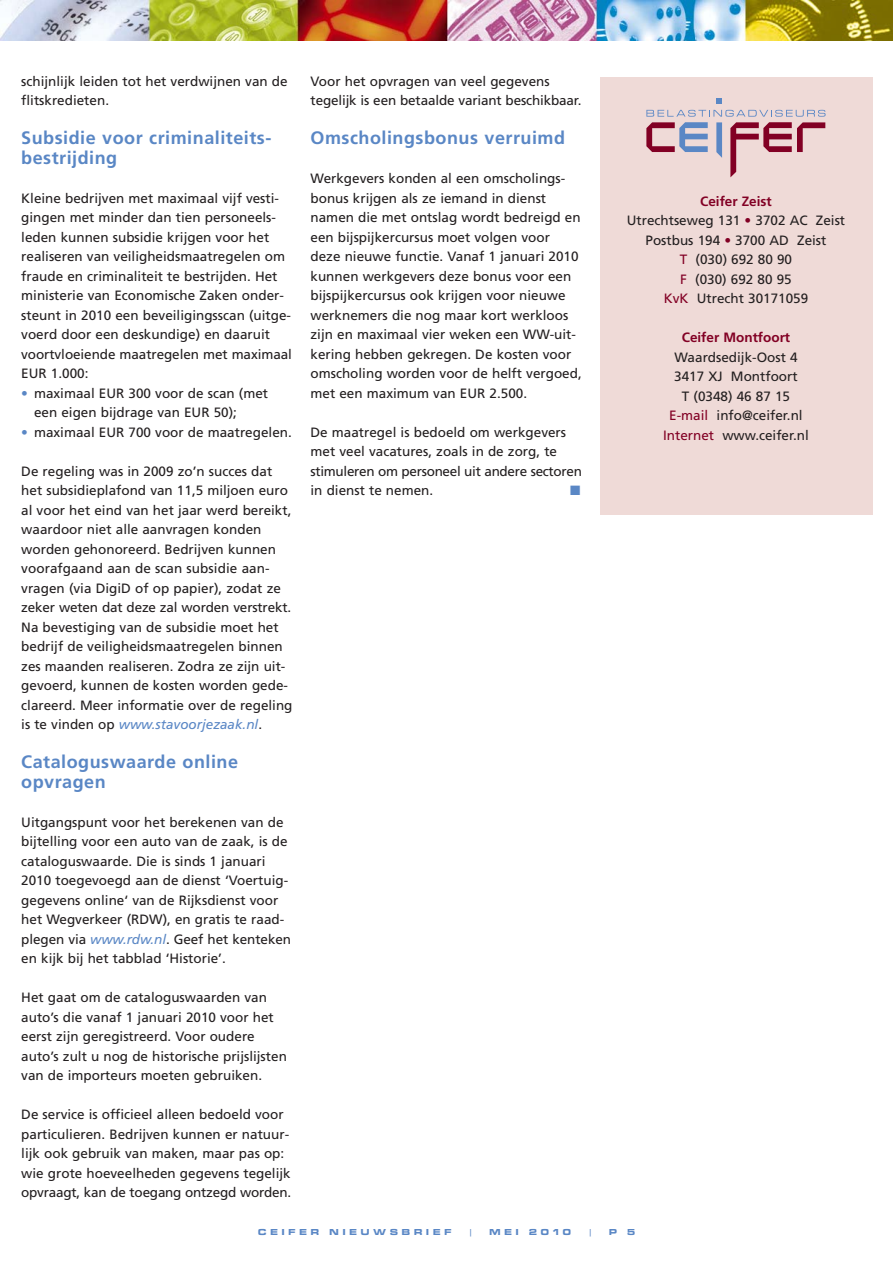
<style>
.page{position:relative;width:893px;height:1263px;background:#fff}
.page>*{position:absolute;margin:0;border:0;box-sizing:border-box;transform-origin:0 0}
.t1{font:700 18px/19.5px "Frutiger";letter-spacing:.03em;color:#5a87c5}
.t2{font:13.5px/19.5px "Frutiger";color:#231f20}
.t3{font:700 13.5px "Frutiger";color:#820024}
.t4{font:13.5px "Zapf Dingbats";color:#5a87c5}
.t5{font:9px "Microgramma D Bold Exte";letter-spacing:.45em;color:#5a87c5}
.t6{font:9px "Microgramma D Medi Exte";color:#5a87c5}
.s1{color:#5a87c5}
.s2{font-style:italic;color:#5a87c5}
.s3{font-weight:700;color:#820024}
.s4{color:#820024}
</style>
<div class="page">
<img style="left:0;top:0;width:892px;height:40px">
<div style="left:600px;top:77px;width:272px;height:437px;background:#efdad7"></div>
<svg style="left:716px;top:98px;width:6px;height:6px"></svg>
<svg style="left:646px;top:110px;width:179px;height:67px"></svg>
<p class="t2" style="left:21px;top:72px;width:268px">schijnlijk leiden tot het verdwijnen van de flitskredieten.</p>
<h1 class="t1" style="left:21px;top:130px;width:251px">Subsidie voor criminaliteits&shy;bestrijding</h1>
<p class="t2" style="left:21px;top:189px;width:272px">Kleine bedrijven met maximaal vijf vesti&shy;gingen met minder dan tien personeels&shy;leden kunnen subsidie krijgen voor het realiseren van veiligheidsmaatregelen om fraude en criminaliteit te bestrijden. Het ministerie van Economische Zaken onder&shy;steunt in 2010 een beveiligingsscan (uitge&shy;voerd door een deskundige) en daaruit voortvloeiende maatregelen met maximaal EUR 1.000:</p>
<p class="t2" style="left:34px;top:384px;width:236px;text-indent:-13px"><span class="s1">•</span> maximaal EUR 300 voor de scan (met een eigen bijdrage van EUR 50);</p>
<p class="t2" style="left:21px;top:423px;width:272px"><span class="s1">•</span> maximaal EUR 700 voor de maatregelen.</p>
<p class="t2" style="left:21px;top:462px;width:273px">De regeling was in 2009 zo’n succes dat het subsidieplafond van 11,5 miljoen euro al voor het eind van het jaar werd bereikt, waardoor niet alle aanvragen konden worden gehonoreerd. Bedrijven kunnen voorafgaand aan de scan subsidie aan&shy;vragen (via DigiD of op papier), zodat ze zeker weten dat deze zal worden verstrekt.<br>Na bevestiging van de subsidie moet het bedrijf de veiligheidsmaatregelen binnen zes maanden realiseren. Zodra ze zijn uit&shy;gevoerd, kunnen de kosten worden gede&shy;clareerd. Meer informatie over de regeling is te vinden op <span class="s2">www.stavoorjezaak.nl</span>.</p>
<h1 class="t1" style="left:21px;top:754px;width:218px">Cataloguswaarde online opvragen</h1>
<p class="t2" style="left:21px;top:813px;width:271px">Uitgangspunt voor het berekenen van de bijtelling voor een auto van de zaak, is de cataloguswaarde. Die is sinds 1 januari 2010 toegevoegd aan de dienst ‘Voertuig&shy;gegevens online‘ van de Rijksdienst voor het Wegverkeer (RDW), en gratis te raad&shy;plegen via <span class="s2">www.rdw.nl</span>. Geef het kenteken en kijk bij het tabblad ‘Historie’.</p>
<p class="t2" style="left:21px;top:989px;width:267px">Het gaat om de cataloguswaarden van auto’s die vanaf 1 januari 2010 voor het eerst zijn geregistreerd. Voor oudere auto’s zult u nog de historische prijslijsten van de importeurs moeten gebruiken.</p>
<p class="t2" style="left:21px;top:1106px;width:271px">De service is officieel alleen bedoeld voor particulieren. Bedrijven kunnen er natuur&shy;lijk ook gebruik van maken, maar pas op: wie grote hoeveelheden gegevens tegelijk opvraagt, kan de toegang ontzegd worden.</p>
<p class="t2" style="left:310px;top:72px;width:272px">Voor het opvragen van veel gegevens tegelijk is een betaalde variant beschikbaar.</p>
<h1 class="t1" style="left:310px;top:130px;width:256px">Omscholingsbonus verruimd</h1>
<p class="t2" style="left:310px;top:170px;width:273px">Werkgevers konden al een omscholings&shy;bonus krijgen als ze iemand in dienst namen die met ontslag wordt bedreigd en een bijspijkercursus moet volgen voor deze nieuwe functie. Vanaf 1 januari 2010 kunnen werkgevers deze bonus voor een bijspijkercursus ook krijgen voor nieuwe werknemers die nog maar kort werkloos zijn en maximaal vier weken een WW-uit&shy;kering hebben gekregen. De kosten voor omscholing worden voor de helft vergoed, met een maximum van EUR 2.500.</p>
<p class="t2" style="left:310px;top:423px;width:273px">De maatregel is bedoeld om werkgevers met veel vacatures, zoals in de zorg, te stimuleren om personeel uit andere sectoren in dienst te nemen.</p>
<p class="t4" style="left:570px;top:484px;width:12px">■</p>
<p class="t2" style="left:626px;top:192px;width:220px;text-align:center"><span class="s3">Ceifer Zeist<br></span>Utrechtseweg 131 <span class="s4">•</span> 3702 AC Zeist<br>Postbus 194 <span class="s4">•</span> 3700 AD Zeist<br><span class="s4">T</span> (030) 692 80 90<br><span class="s4">F</span> (030) 692 80 95<br><span class="s4">KvK</span> Utrecht 30171059</p>
<p class="t3" style="left:681px;top:332px;width:110px">Ceifer Montfoort</p>
<p class="t2" style="left:663px;top:348px;width:147px;text-align:center">Waardsedijk-Oost 4<br>3417 XJ Montfoort<br>T (0348) 46 87 15<br><span class="s4">E-mail</span> info@ceifer.nl<br><span class="s4">Internet</span> www.ceifer.nl</p>
<p class="t5" style="left:258px;top:1228px;width:194px">CEIFER NIEUWSBRIEF</p>
<p class="t6" style="left:468px;top:1228px;width:6px">|</p>
<p class="t5" style="left:489px;top:1228px;width:83px">MEI 2010</p>
<p class="t6" style="left:588px;top:1228px;width:6px">|</p>
<p class="t5" style="left:609px;top:1228px;width:27px">P 5</p>
</div>
